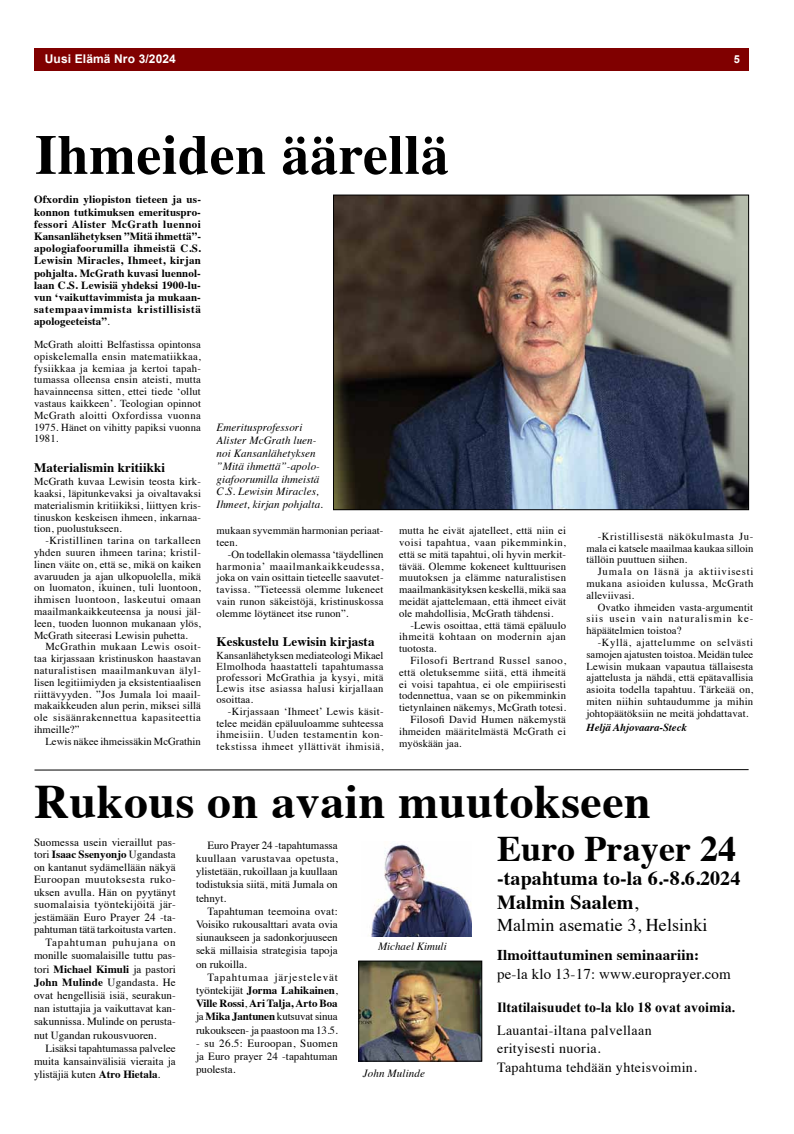
<style>
.page{position:relative;width:794px;height:1134px;background:#fff}
.page>*{position:absolute;margin:0;border:0;box-sizing:border-box;transform-origin:0 0}
.t1{font:700 56px "Times";letter-spacing:.01em;color:#000}
.t2{font:700 48px "Times";letter-spacing:.01em;color:#000}
.t3{font:700 36px "Times";letter-spacing:.005em;color:#000}
.t4{font:700 20px/24px "Times";letter-spacing:.005em;color:#000}
.t5{font:18px "Times";letter-spacing:.005em;color:#000}
.t6{font:15px "Times";letter-spacing:.01em;color:#000}
.t7{font:700 15px "Times";letter-spacing:.01em;color:#000}
.t8{font:14px/18.2px "Times";letter-spacing:.025em;color:#000}
.t9{font:700 14px "Times New Roman";color:#000}
.t10{font:700 13px "Times";letter-spacing:.01em;color:#000}
.t11{font:700 12px "Arial";letter-spacing:.01em;color:#fff}
.t12{font:11px/13.2px "Times";color:#000;text-align:justify}
.t13{font:700 11px/12.2px "Times";letter-spacing:.06em;color:#000;text-align:justify}
.t14{font:italic 11px/12.8px "Times";letter-spacing:.01em;color:#000}
.t15{font:11px "Times";letter-spacing:.035em;color:#000}
.t16{font:700 11px "Times";letter-spacing:.005em;color:#000}
.t17{font:11px "Times";letter-spacing:.045em;color:#000}
.t18{font:11px "Times";letter-spacing:.07em;color:#000}
.t19{font:700 11px "Arial";color:#fff}
.t20{font:10.7px/11.8px "Times";letter-spacing:.01em;color:#000;text-align:justify}
.t21{font:10.7px "Times";letter-spacing:.05em;color:#000}
.t22{font:italic 700 10.7px "Times";color:#000}
.t23{font:10.6px/11.1px "Times";letter-spacing:.04em;color:#000;text-align:justify}
.s1{font-weight:400;font-size:10.6px}
.s2{font-size:10.6px}
.s3{font-weight:700}
.s4{font-weight:400}
</style>
<div class="page">
<div style="left:34px;top:48px;width:714px;height:22px;background:#800000"></div>
<img style="left:335px;top:197px;width:411px;height:311px">
<div style="left:333px;top:195px;width:415px;height:315px;border:1px solid #000"></div>
<svg style="left:34px;top:769px;width:715px;height:2px"></svg>
<img style="left:371px;top:844px;width:101px;height:93px">
<img style="left:360px;top:963px;width:120px;height:96px">
<div style="left:358px;top:961px;width:124px;height:100px;border:1px solid #000"></div>
<p class="t11" style="left:45px;top:51px;width:133px">Uusi Elämä Nro 3/2024</p>
<p class="t19" style="left:734px;top:52px;width:8px">5</p>
<h1 class="t1" style="left:35px;top:101px;width:415px">Ihmeiden äärellä</h1>
<p class="t13" style="left:34px;top:192px;width:168px">Ofxordin yliopiston tieteen ja us&shy;konnon tutkimuksen emerituspro&shy;fessori Alister McGrath luennoi Kansanlähetyksen ”Mitä ihmettä”- apologiafoorumilla ihmeistä C.S.<br>Lewisin Miracles, Ihmeet, kirjan pohjalta. McGrath kuvasi luennol&shy;laan C.S. Lewisiä yhdeksi 1900-lu&shy;vun ‘vaikuttavimmista ja mukaan&shy;satempaavimmista kristillisistä apologeeteista”<span class="s1">.</span></p>
<p class="t20" style="left:34px;top:337px;width:168px">McGrath aloitti Belfastissa opintonsa opiskelemalla ensin matematiikkaa, fysiikkaa ja kemiaa ja kertoi tapah&shy;tumassa olleensa ensin ateisti, mutta havainneensa sitten, ettei tiede ‘ollut vastaus kaikkeen’. Teologian opinnot McGrath aloitti Oxfordissa vuonna 1975. Hänet on vihitty papiksi vuonna 1981<span class="s2">.</span></p>
<p class="t10" style="left:34px;top:455px;width:133px">Materialismin kritiikki</p>
<p class="t20" style="left:34px;top:475px;width:168px">McGrath kuvaa Lewisin teosta kirk&shy;kaaksi, läpitunkevaksi ja oivaltavaksi materialismin kritiikiksi, liittyen kris&shy;tinuskon keskeisen ihmeen, inkarnaa&shy;tion, puolustukseen.</p>
<p class="t20" style="left:34px;top:534px;width:168px;text-indent:11px">-Kristillinen tarina on tarkalleen yhden suuren ihmeen tarina; kristil&shy;linen väite on, että se, mikä on kaiken avaruuden ja ajan ulkopuolella, mikä on luomaton, ikuinen, tuli luontoon, ihmisen luontoon, laskeutui omaan maailmankaikkeuteensa ja nousi jäl&shy;leen, tuoden luonnon mukanaan ylös, McGrath siteerasi Lewisin puhetta.</p>
<p class="t20" style="left:34px;top:640px;width:168px;text-indent:11px">McGrathin mukaan Lewis osoit&shy;taa kirjassaan kristinuskon haastavan naturalistisen maailmankuvan älyl&shy;lisen legitiimiyden ja eksistentiaalisen riittävyyden. ”Jos Jumala loi maail&shy;makaikkeuden alun perin, miksei sillä ole sisäänrakennettua kapasiteettia ihmeille?”</p>
<p class="t20" style="left:45px;top:734px;width:157px">Lewis näkee ihmeissäkin McGrathin</p>
<p class="t14" style="left:216px;top:421px;width:108px">Emeritusprofessori<br>Alister McGrath luen&shy;noi Kansanlähetyksen ”Mitä ihmettä”-apolo&shy;giafoorumilla ihmeistä<br>C.S. Lewisin Miracles,<br>Ihmeet, kirjan pohjalta.</p>
<p class="t20" style="left:399px;top:524px;width:168px">mutta he eivät ajatelleet, että niin ei voisi tapahtua, vaan pikemminkin, että se mitä tapahtui, oli hyvin merkit&shy;tävää. Olemme kokeneet kulttuurisen muutoksen ja elämme naturalistisen maailmankäsityksen keskellä, mikä saa meidät ajattelemaan, että ihmeet eivät ole mahdollisia, McGrath tähdensi.</p>
<p class="t20" style="left:399px;top:618px;width:168px;text-indent:11px">-Lewis osoittaa, että tämä epäluulo ihmeitä kohtaan on modernin ajan tuotosta.</p>
<p class="t21" style="left:410px;top:650px;width:157px">Filosofi Bertrand Russel sanoo,</p>
<p class="t20" style="left:399px;top:665px;width:168px">että oletuksemme siitä, että ihmeitä</p>
<p class="t20" style="left:399px;top:677px;width:168px">ei voisi tapahtua, ei ole empiirisesti</p>
<p class="t20" style="left:399px;top:689px;width:168px">todennettua, vaan se on pikemminkin</p>
<p class="t20" style="left:399px;top:701px;width:168px">tietynlainen näkemys, McGrath totesi.</p>
<p class="t20" style="left:410px;top:713px;width:157px">Filosofi David Humen näkemystä</p>
<p class="t20" style="left:399px;top:724px;width:168px">ihmeiden määritelmästä McGrath ei</p>
<p class="t20" style="left:399px;top:736px;width:64px">myöskään jaa.</p>
<p class="t20" style="left:217px;top:524px;width:168px">mukaan syvemmän harmonian periaat&shy;teen.</p>
<p class="t20" style="left:217px;top:547px;width:168px;text-indent:11px">-On todellakin olemassa ‘täydellinen harmonia’ maailmankaikkeudessa, joka on vain osittain tieteelle saavutet&shy;tavissa. ”Tieteessä olemme lukeneet vain runon säkeistöjä, kristinuskossa olemme löytäneet itse runon”.</p>
<p class="t10" style="left:216px;top:629px;width:159px">Keskustelu Lewisin kirjasta</p>
<p class="t23" style="left:216px;top:648px;width:168px">Kansanlähetyksen mediateologi Mikael Elmolhoda haastatteli tapahtumassa professori McGrathia ja kysyi, mitä Lewis itse asiassa halusi kirjallaan osoittaa.</p>
<p class="t20" style="left:216px;top:704px;width:168px;text-indent:11px">-Kirjassaan ‘Ihmeet’ Lewis käsit&shy;telee meidän epäluuloamme suhteessa ihmeisiin. Uuden testamentin kon&shy;tekstissa ihmeet yllättivät ihmisiä,</p>
<p class="t20" style="left:586px;top:529px;width:168px;text-indent:11px">-Kristillisestä näkökulmasta Ju&shy;mala ei katsele maailmaa kaukaa silloin tällöin puuttuen siihen.</p>
<p class="t20" style="left:586px;top:565px;width:168px;text-indent:11px">Jumala on läsnä ja aktiivisesti mukana asioiden kulussa, McGrath alleviivasi.</p>
<p class="t20" style="left:586px;top:600px;width:168px;text-indent:11px">Ovatko ihmeiden vasta-argumentit siis usein vain naturalismin ke&shy;häpäätelmien toistoa?</p>
<p class="t20" style="left:586px;top:636px;width:168px;text-indent:11px">-Kyllä, ajattelumme on selvästi samojen ajatusten toistoa. Meidän tulee Lewisin mukaan vapautua tällaisesta ajattelusta ja nähdä, että epätavallisia asioita todella tapahtuu. Tärkeää on, miten niihin suhtaudumme ja mihin johtopäätöksiin ne meitä johdattavat.</p>
<p class="t22" style="left:586px;top:717px;width:102px">Heljä Ahjovaara-Steck</p>
<h2 class="t2" style="left:34px;top:755px;width:618px">Rukous on avain muutokseen</h2>
<p class="t12" style="left:196px;top:837px;width:143px;text-indent:11px">Euro Prayer 24 -tapahtumassa kuullaan varustavaa opetusta, ylistetään, rukoillaan ja kuullaan todistuksia siitä, mitä Jumala on tehnyt.</p>
<p class="t12" style="left:196px;top:903px;width:143px;text-indent:11px">Tapahtuman teemoina ovat:<br>Voisiko rukousalttari avata ovia siunaukseen ja sadonkorjuuseen sekä millaisia strategisia tapoja on rukoilla.</p>
<p class="t12" style="left:196px;top:969px;width:143px;text-indent:11px">Tapahtumaa järjestelevät työntekijät <span class="s3">Jorma Lahikainen</span>, <span class="s3">Ville Rossi</span>, <span class="s3">Ari Talja, Arto Boa </span>ja <span class="s3">Mika Jantunen</span> kutsuvat sinua rukoukseen- ja paastoon ma 13.5.</p>
<p class="t12" style="left:196px;top:1035px;width:143px">- su 26.5: Euroopan, Suomen ja Euro prayer 24 -tapahtuman puolesta.</p>
<h3 class="t3" style="left:497px;top:814px;width:241px">Euro Prayer 24</h3>
<h3 class="t4" style="left:497px;top:864px;width:245px">-tapahtuma to-la 6.-8.6.2024<br>Malmin Saalem<span class="s4">,</span></h3>
<h3 class="t5" style="left:497px;top:908px;width:212px">Malmin asematie 3, Helsinki</h3>
<h3 class="t7" style="left:497px;top:940px;width:204px">Ilmoittautuminen seminaariin:</h3>
<h3 class="t6" style="left:497px;top:960px;width:235px">pe-la klo 13-17: www.europrayer.com</h3>
<h3 class="t9" style="left:497px;top:997px;width:240px">Iltatilaisuudet to-la klo 18 ovat avoimia.</h3>
<h3 class="t8" style="left:497px;top:1020px;width:201px">Lauantai-iltana palvellaan erityisesti nuoria.<br>Tapahtuma tehdään yhteisvoimin.</h3>
<p class="t12" style="left:34px;top:834px;width:143px">Suomessa usein vieraillut pas-</p>
<p class="t16" style="left:34px;top:844px;width:143px"><span class="s4">tori</span> Isaac Ssenyonjo <span class="s4">Ugandasta</span></p>
<p class="t12" style="left:34px;top:859px;width:143px">on kantanut sydämellään näkyä</p>
<p class="t17" style="left:34px;top:869px;width:143px">Euroopan muutoksesta ruko-</p>
<p class="t12" style="left:34px;top:884px;width:143px">uksen avulla. Hän on pyytänyt</p>
<p class="t15" style="left:34px;top:894px;width:143px">suomalaisia työntekijöitä jär-</p>
<p class="t12" style="left:34px;top:909px;width:143px">jestämään Euro Prayer 24 -ta-</p>
<p class="t12" style="left:34px;top:922px;width:143px">pahtuman tätä tarkoitusta varten.</p>
<p class="t18" style="left:45px;top:932px;width:132px">Tapahtuman puhujana on</p>
<p class="t12" style="left:34px;top:948px;width:143px">monille suomalaisille tuttu pas-</p>
<p class="t12" style="left:34px;top:961px;width:143px">tori <span class="s3">Michael Kimuli</span> ja pastori</p>
<p class="t12" style="left:34px;top:975px;width:143px"><span class="s3">John Mulinde</span> Ugandasta. He</p>
<p class="t12" style="left:34px;top:988px;width:143px">ovat hengellisiä isiä, seurakun-</p>
<p class="t12" style="left:34px;top:1001px;width:143px">nan istuttajia ja vaikuttavat kan-</p>
<p class="t12" style="left:34px;top:1014px;width:143px">sakunnissa. Mulinde on perusta-</p>
<p class="t12" style="left:34px;top:1027px;width:124px">nut Ugandan rukousvuoren.</p>
<p class="t12" style="left:45px;top:1041px;width:132px">Lisäksi tapahtumassa palvelee</p>
<p class="t12" style="left:34px;top:1054px;width:143px">muita kansainvälisiä vieraita ja</p>
<p class="t12" style="left:34px;top:1067px;width:128px">ylistäjiä kuten <span class="s3">Atro Hietala</span>.</p>
<p class="t14" style="left:378px;top:939px;width:70px">Michael Kimuli</p>
<p class="t14" style="left:363px;top:1066px;width:64px">John Mulinde</p>
</div>
